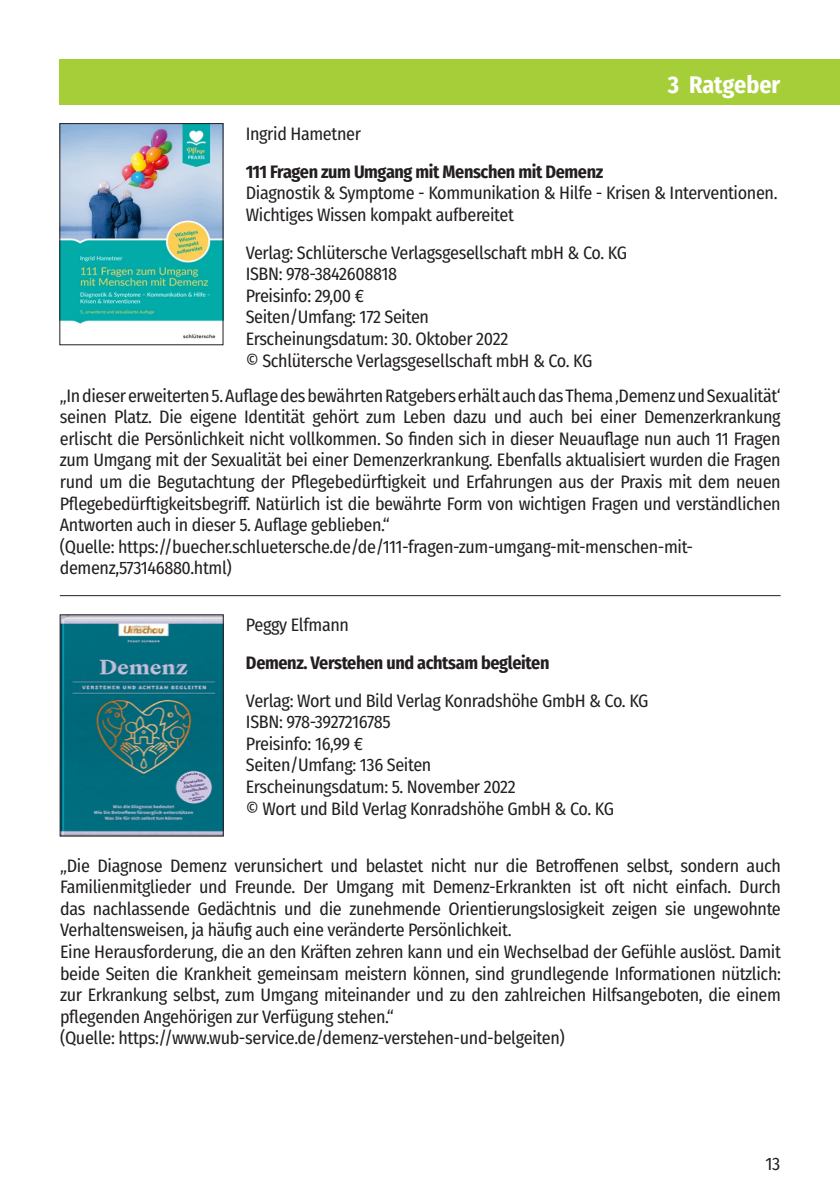
<style>
.page{position:relative;width:840px;height:1191px;background:#fff}
.page>*{position:absolute;margin:0;border:0;box-sizing:border-box;transform-origin:0 0}
.t1{font:700 24px "Fira Sans Condensed";color:#fff}
.t2{font:18px/21.6px "Fira Sans Condensed";letter-spacing:-.02em;color:#231f20}
.t3{font:700 18px "Fira Sans Condensed";letter-spacing:-.02em;color:#231f20}
</style>
<div class="page">
<div style="left:60px;top:60px;width:779px;height:45px;background:#a6ce39"></div>
<img style="left:62px;top:125px;width:159px;height:214px">
<img style="left:62px;top:616px;width:159px;height:218px">
<div style="left:60px;top:614px;width:163px;height:222px;border:1px solid #231f20"></div>
<hr style="left:60px;top:595px;width:720px;height:1px;background:#231f20">
<h1 class="t1" style="left:667px;top:65px;width:114px">3 Ratgeber</h1>
<p class="t2" style="left:245px;top:123px;width:117px">Ingrid Hametner</p>
<p class="t3" style="left:245px;top:156px;width:359px">111 Fragen zum Umgang mit Menschen mit Demenz</p>
<p class="t2" style="left:245px;top:182px;width:533px">Diagnostik &amp; Symptome - Kommunikation &amp; Hilfe - Krisen &amp; Interventionen.<br>Wichtiges Wissen kompakt aufbereitet</p>
<p class="t2" style="left:245px;top:241px;width:382px">Verlag: Schlütersche Verlagsgesellschaft mbH &amp; Co. KG ISBN: 978-3842608818<br>Preisinfo: 29,00 €<br>Seiten/Umfang: 172 Seiten<br>Erscheinungsdatum: 30. Oktober 2022<br>© Schlütersche Verlagsgesellschaft mbH &amp; Co. KG</p>
<p class="t2" style="left:60px;top:384px;width:722px">„In dieser erweiterten 5. Auflage des bewährten Ratgebers erhält auch das Thema ‚Demenz und Sexualität‘ seinen Platz. Die eigene Identität gehört zum Leben dazu und auch bei einer Demenzerkrankung erlischt die Persönlichkeit nicht vollkommen. So finden sich in dieser Neuauflage nun auch 11 Fragen zum Umgang mit der Sexualität bei einer Demenzerkrankung. Ebenfalls aktualisiert wurden die Fragen rund um die Begutachtung der Pflegebedürftigkeit und Erfahrungen aus der Praxis mit dem neuen Pflegebedürftigkeitsbegriff. Natürlich ist die bewährte Form von wichtigen Fragen und verständlichen Antworten auch in dieser 5. Auflage geblieben.“<br>(Quelle: https://buecher.schluetersche.de/de/111-fragen-zum-umgang-mit-menschen-mit&shy;demenz,573146880.html)</p>
<p class="t2" style="left:246px;top:614px;width:104px">Peggy Elfmann</p>
<p class="t3" style="left:246px;top:648px;width:305px">Demenz. Verstehen und achtsam begleiten</p>
<p class="t2" style="left:246px;top:689px;width:404px">Verlag: Wort und Bild Verlag Konradshöhe GmbH &amp; Co. KG ISBN: 978-3927216785<br>Preisinfo: 16,99 €<br>Seiten/Umfang: 136 Seiten<br>Erscheinungsdatum: 5. November 2022<br>© Wort und Bild Verlag Konradshöhe GmbH &amp; Co. KG</p>
<p class="t2" style="left:60px;top:854px;width:722px">„Die Diagnose Demenz verunsichert und belastet nicht nur die Betroffenen selbst, sondern auch Familienmitglieder und Freunde. Der Umgang mit Demenz-Erkrankten ist oft nicht einfach. Durch das nachlassende Gedächtnis und die zunehmende Orientierungslosigkeit zeigen sie ungewohnte Verhaltensweisen, ja häufig auch eine veränderte Persönlichkeit.<br>Eine Herausforderung, die an den Kräften zehren kann und ein Wechselbad der Gefühle auslöst. Damit beide Seiten die Krankheit gemeinsam meistern können, sind grundlegende Informationen nützlich: zur Erkrankung selbst, zum Umgang miteinander und zu den zahlreichen Hilfsangeboten, die einem pflegenden Angehörigen zur Verfügung stehen.“<br>(Quelle: https://www.wub-service.de/demenz-verstehen-und-belgeiten)</p>
<p class="t2" style="left:765px;top:1152px;width:16px">13</p>
</div>
